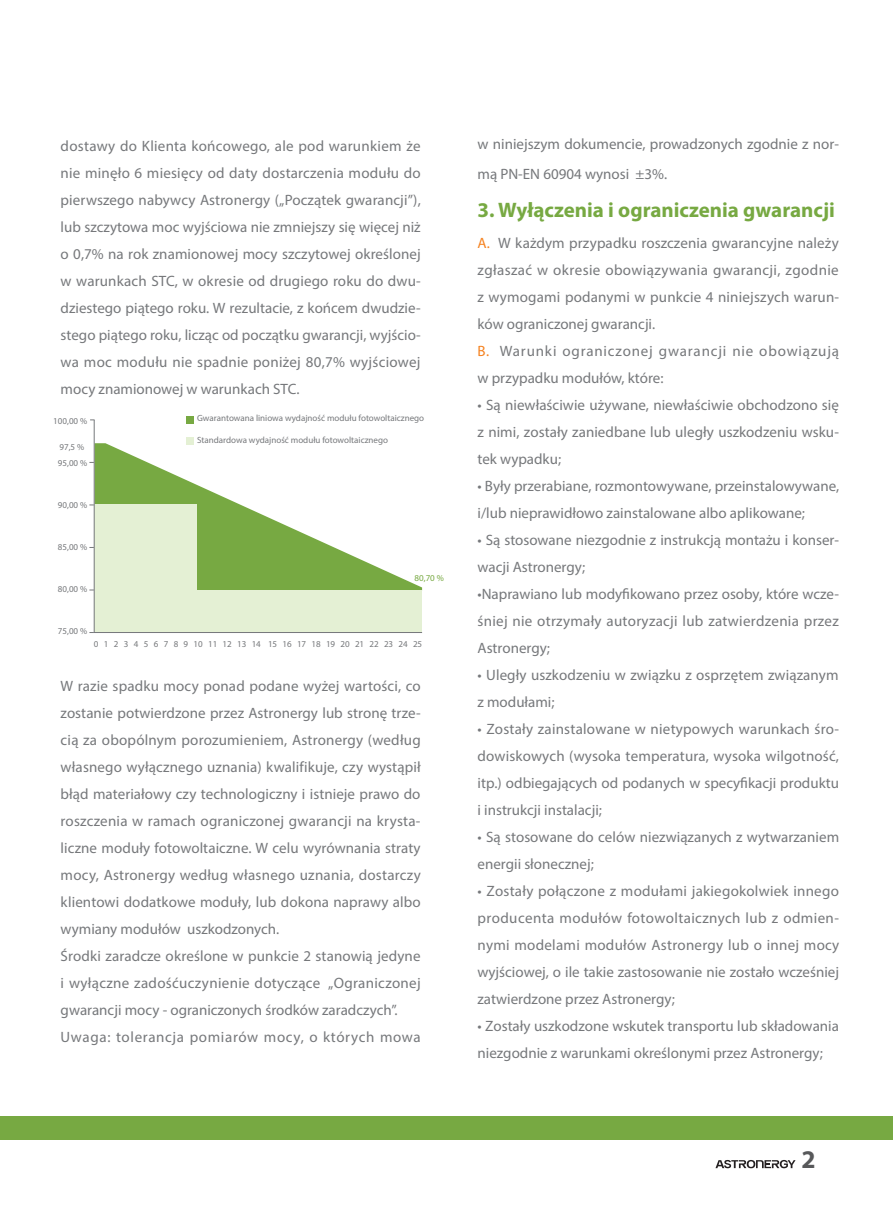
<style>
.page{position:relative;width:893px;height:1212px;background:#fff}
.page>*{position:absolute;margin:0;border:0;box-sizing:border-box;transform-origin:0 0}
.t1{font:700 25.5px "Myriad Pro";color:#57585a}
.t2{font:700 21px "Myriad Pro";color:#77a942}
.t3{font:15px/27px "Myriad Pro";letter-spacing:.005em;color:#76787b}
.t4{font:9px "Myriad Pro";color:#76787b}
.t5{font:9px "Myriad Pro";color:#77a942}
.s1{color:#f58220}
</style>
<div class="page">
<div style="left:0;top:1116px;width:893px;height:24px;background:#77a942"></div>
<svg style="left:95px;top:443px;width:327px;height:147px"></svg>
<div style="left:95px;top:504px;width:102px;height:86px;background:#e4f0d4"></div>
<div style="left:94px;top:590px;width:328px;height:43px;background:#e4f0d4"></div>
<hr style="left:94px;top:632px;width:328px;height:1px;background:#76787b">
<div style="left:187px;top:416px;width:7px;height:7px;background:#77a942"></div>
<div style="left:187px;top:437px;width:7px;height:7px;background:#e4f0d4"></div>
<hr style="left:94px;top:420px;width:1px;height:213px;background:#76787b">
<svg style="left:715px;top:1160px;width:80px;height:8px"></svg>
<p class="t3" style="left:61px;top:132px;width:362px;text-align:justify">dostawy do Klienta końcowego, ale pod warunkiem że nie minęło 6 miesięcy od daty dostarczenia modułu do pierwszego nabywcy Astronergy („Początek gwarancji”), lub szczytowa moc wyjściowa nie zmniejszy się więcej niż o 0,7% na rok znamionowej mocy szczytowej określonej w warunkach STC, w okresie od drugiego roku do dwu&shy;dziestego piątego roku. W rezultacie, z końcem dwudzie&shy;stego piątego roku, licząc od początku gwarancji, wyjścio&shy;wa moc modułu nie spadnie poniżej 80,7% wyjściowej mocy znamionowej w warunkach STC.</p>
<p class="t4" style="left:53px;top:416px;width:35px">100,00 %</p>
<p class="t4" style="left:58px;top:458px;width:31px">95,00 %</p>
<p class="t4" style="left:58px;top:500px;width:31px">90,00 %</p>
<p class="t4" style="left:58px;top:542px;width:31px">85,00 %</p>
<p class="t4" style="left:58px;top:584px;width:31px">80,00 %</p>
<p class="t4" style="left:58px;top:626px;width:31px">75,00 %</p>
<p class="t4" style="left:60px;top:441px;width:26px">97,5 %</p>
<p class="t4" style="left:197px;top:413px;width:229px">Gwarantowana liniowa wydajność modułu fotowoltaicznego</p>
<p class="t4" style="left:197px;top:434px;width:192px">Standardowa wydajność modułu fotowoltaicznego</p>
<p class="t5" style="left:415px;top:572px;width:31px">80,70 %</p>
<p class="t4" style="left:94px;top:639px;width:330px">0 1 2 3 4 5 6 7 8 9 10 11 12 13 14 15 16 17 18 19 20 21 22 23 24 25</p>
<p class="t3" style="left:61px;top:672px;width:362px">W razie spadku mocy ponad podane wyżej wartości, co zostanie potwierdzone przez Astronergy lub stronę trze&shy;cią za obopólnym porozumieniem, Astronergy (według własnego wyłącznego uznania) kwalifikuje, czy wystąpił błąd materiałowy czy technologiczny i istnieje prawo do roszczenia w ramach ograniczonej gwarancji na krysta&shy;liczne moduły fotowoltaiczne. W celu wyrównania straty mocy, Astronergy według własnego uznania, dostarczy klientowi dodatkowe moduły, lub dokona naprawy albo wymiany modułów uszkodzonych.<br>Środki zaradcze określone w punkcie 2 stanowią jedyne i wyłączne zadośćuczynienie dotyczące „Ograniczonej gwarancji mocy - ograniczonych środków zaradczych”.<br>Uwaga: tolerancja pomiarów mocy, o których mowa</p>
<p class="t3" style="left:477px;top:129px;width:363px;line-height:30px">w niniejszym dokumencie, prowadzonych zgodnie z nor&shy;mą PN-EN 60904 wynosi ±3%.</p>
<h2 class="t2" style="left:477px;top:196px;width:359px">3. Wyłączenia i ograniczenia gwarancji</h2>
<p class="t3" style="left:477px;top:229px;width:363px"><span class="s1">A.</span> W każdym przypadku roszczenia gwarancyjne należy zgłaszać w okresie obowiązywania gwarancji, zgodnie z wymogami podanymi w punkcie 4 niniejszych warun&shy;ków ograniczonej gwarancji.<br><span class="s1">B.</span> Warunki ograniczonej gwarancji nie obowiązują w przypadku modułów, które:</p>
<p class="t3" style="left:477px;top:391px;width:363px;text-align:justify">• Są niewłaściwie używane, niewłaściwie obchodzono się z nimi, zostały zaniedbane lub uległy uszkodzeniu wsku&shy;tek wypadku;</p>
<p class="t3" style="left:477px;top:472px;width:363px">• Były przerabiane, rozmontowywane, przeinstalowywane, i/lub nieprawidłowo zainstalowane albo aplikowane;</p>
<p class="t3" style="left:477px;top:526px;width:363px">• Są stosowane niezgodnie z instrukcją montażu i konser&shy;wacji Astronergy;</p>
<p class="t3" style="left:477px;top:580px;width:363px;text-align:justify">•Naprawiano lub modyfikowano przez osoby, które wcze&shy;śniej nie otrzymały autoryzacji lub zatwierdzenia przez Astronergy;</p>
<p class="t3" style="left:477px;top:661px;width:363px">• Uległy uszkodzeniu w związku z osprzętem związanym z modułami;</p>
<p class="t3" style="left:477px;top:715px;width:363px;text-align:justify">• Zostały zainstalowane w nietypowych warunkach śro&shy;dowiskowych (wysoka temperatura, wysoka wilgotność, itp.) odbiegających od podanych w specyfikacji produktu i instrukcji instalacji;</p>
<p class="t3" style="left:477px;top:823px;width:363px">• Są stosowane do celów niezwiązanych z wytwarzaniem energii słonecznej;</p>
<p class="t3" style="left:477px;top:877px;width:363px;text-align:justify">• Zostały połączone z modułami jakiegokolwiek innego producenta modułów fotowoltaicznych lub z odmien&shy;nymi modelami modułów Astronergy lub o innej mocy wyjściowej, o ile takie zastosowanie nie zostało wcześniej zatwierdzone przez Astronergy;</p>
<p class="t3" style="left:477px;top:1012px;width:363px">• Zostały uszkodzone wskutek transportu lub składowania niezgodnie z warunkami określonymi przez Astronergy;</p>
<h1 class="t1" style="left:801px;top:1142px;width:16px">2</h1>
</div>
